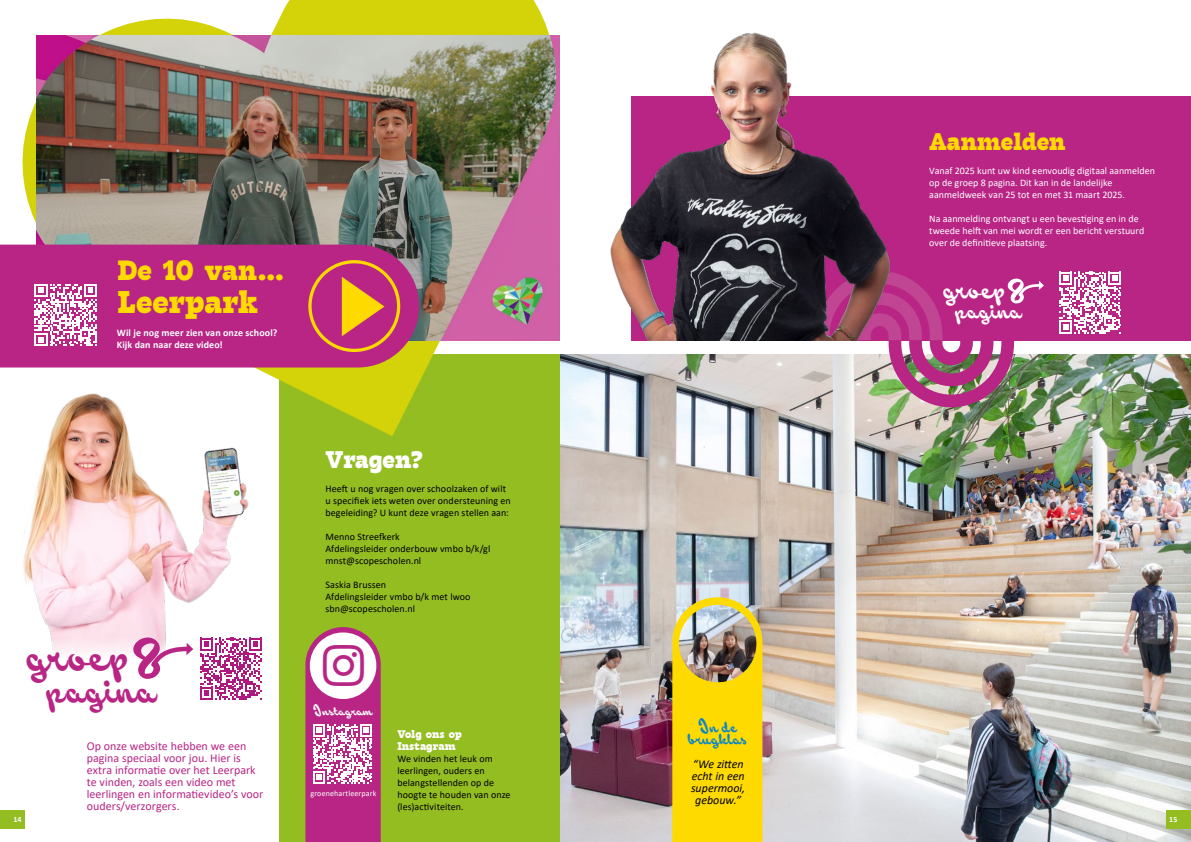
<style>
.page{position:relative;width:1191px;height:842px;background:#fff}
.page>*{position:absolute;margin:0;border:0;box-sizing:border-box;transform-origin:0 0}
.Kop_Tarif{font:47.9px "Backstroke";letter-spacing:.035em;color:#b82585}
.Kop_Tarif-2{font:46.8px "Font Awesome 5 Brands";color:#b82585}
.Kop_Tarif-3{font:40.1px "Backstroke";letter-spacing:.015em;color:#b82585}
.Tussenkop_Tarif{font:800 34px "Tarif";color:#ffda00}
.Tussenkop_Tarif-2{font:800 30.1px "Tarif";letter-spacing:-.005em;color:#ffda00}
.Kop_Tarif-4{font:28.9px "Backstroke";letter-spacing:.04em;color:#fff}
.Kop_Tarif-5{font:800 26px "Tarif";letter-spacing:-.005em;color:#ffda00}
.Kop_Tarif-6{font:800 26px "Tarif";color:#fff}
.Kop_Tarif-7{font:24.2px "Backstroke";letter-spacing:.02em;color:#fff}
.Kop_Backstroke{font:17px/12px "Backstroke";letter-spacing:.03em;color:#0c86c7;text-align:center}
.Kop_Backstroke-2{font:13.4px "Backstroke";letter-spacing:.03em;color:#fff}
.Plat_10-12{font:12px/12px "Calibri";color:#b82585}
.Plat_10-12-2{font:italic 12px/12px "Calibri";letter-spacing:-.005em;color:#000;text-align:center}
.Tussenkop_Tarif-3{font:800 12px/12px "Tarif";letter-spacing:.005em;color:#fff}
.Plat_10-12-3{font:10px/12px "Calibri";letter-spacing:.01em;color:#000}
.Plat_10-12-4{font:10px/12px "Calibri";color:#fff}
.Bold{font:700 10px/12px "Calibri";letter-spacing:.01em;color:#fff}
.Plat_10-12-5{font:8px "Calibri";letter-spacing:.015em;color:#fff}
.t1{font:700 8px "Calibri";color:#fff}
</style>
<div class="page">
<img style="left:559px;top:354px;width:632px;height:488px">
<div style="left:279px;top:354px;width:280px;height:488px;background:#93bd21"></div>
<svg style="left:2px;top:0;width:573px;height:436px"></svg>
<img style="left:36px;top:36px;width:523px;height:304px">
<img style="left:2px;top:385px;width:266px;height:253px">
<svg style="left:5px;top:625px;width:198px;height:30px"></svg>
<svg style="left:200px;top:638px;width:62px;height:62px"></svg>
<svg style="left:132px;top:636px;width:61px;height:43px"></svg>
<div style="left:0;top:245px;width:419px;height:122px;background:#b82585"></div>
<svg style="left:34px;top:284px;width:63px;height:62px"></svg>
<svg style="left:301px;top:253px;width:106px;height:102px;background:#c54b69"></svg>
<img style="left:672px;top:597px;width:90px;height:245px">
<div style="left:631px;top:96px;width:560px;height:244px;background:#b82585"></div>
<img style="left:610px;top:32px;width:281px;height:308px">
<svg style="left:1059px;top:272px;width:62px;height:62px"></svg>
<img style="left:817px;top:271px;width:227px;height:136px">
<div style="left:0;top:810px;width:25px;height:18px;background:#93bd21"></div>
<div style="left:1166px;top:810px;width:25px;height:18px;background:#93bd21"></div>
<svg style="left:305px;top:627px;width:76px;height:215px;background:#cd78a8"></svg>
<p class="Tussenkop_Tarif-2" style="left:118px;top:250px;width:168px">De 10 van...</p>
<p class="Tussenkop_Tarif" style="left:118px;top:280px;width:142px">Leerpark</p>
<p class="Bold" style="left:117px;top:327px;width:162px">Wil je nog meer zien van onze school?<br>Kijk dan naar deze video!</p>
<p class="Kop_Tarif" style="left:27px;top:619px;width:103px">groep</p>
<p class="Kop_Tarif-3" style="left:47px;top:660px;width:110px">pagina</p>
<p class="Plat_10-12" style="left:87px;top:740px;width:178px">Op onze website hebben we een pagina speciaal voor jou. Hier is extra informatie over het Leerpark te vinden, zoals een video met leerlingen en informatievideo’s voor ouders/verzorgers.</p>
<p class="Kop_Tarif-6" style="left:325px;top:443px;width:99px">Vragen?</p>
<p class="Plat_10-12-3" style="left:325px;top:482px;width:187px">Heeft u nog vragen over schoolzaken of wilt u specifiek iets weten over ondersteuning en begeleiding? U kunt deze vragen stellen aan:</p>
<p class="Plat_10-12-3" style="left:325px;top:530px;width:76px">Menno Streefkerk</p>
<p class="Plat_10-12-3" style="left:325px;top:542px;width:166px">Afdelingsleider onderbouw vmbo b/k/gl</p>
<p class="Plat_10-12-3" style="left:325px;top:554px;width:97px">mnst@scopescholen.nl</p>
<p class="Plat_10-12-3" style="left:325px;top:578px;width:62px">Saskia Brussen</p>
<p class="Plat_10-12-3" style="left:325px;top:590px;width:147px">Afdelingsleider vmbo b/k met lwoo</p>
<p class="Plat_10-12-3" style="left:325px;top:602px;width:91px">sbn@scopescholen.nl</p>
<p class="Kop_Tarif-2" style="left:323px;top:642px;width:42px">■▲▼</p>
<p class="Kop_Backstroke-2" style="left:314px;top:700px;width:60px">Instagram</p>
<p class="Plat_10-12-5" style="left:310px;top:788px;width:67px">groenehartleerpark</p>
<p class="Tussenkop_Tarif-3" style="left:397px;top:729px;width:66px">Volg ons op<br>Instagram</p>
<p class="Plat_10-12-3" style="left:397px;top:752px;width:115px">We vinden het leuk om leerlingen, ouders en belangstellenden op de hoogte te houden van onze (les)activiteiten.</p>
<p class="Kop_Backstroke" style="left:689px;top:720px;width:60px">In de brugklas</p>
<p class="Plat_10-12-2" style="left:691px;top:758px;width:56px">“We zitten echt in een supermooi, gebouw.”</p>
<p class="Kop_Tarif-5" style="left:929px;top:125px;width:138px">Aanmelden</p>
<p class="Plat_10-12-4" style="left:929px;top:164px;width:227px">Vanaf 2025 kunt uw kind eenvoudig digitaal aanmelden op de groep 8 pagina. Dit kan in de landelijke aanmeldweek van 25 tot en met 31 maart 2025.</p>
<p class="Plat_10-12-4" style="left:929px;top:212px;width:217px">Na aanmelding ontvangt u een bevestiging en in de tweede helft van mei wordt er een bericht verstuurd over de definitieve plaatsing.</p>
<p class="Kop_Tarif-4" style="left:943px;top:267px;width:63px">groep</p>
<p class="Kop_Tarif-7" style="left:956px;top:292px;width:67px">pagina</p>
<p class="t1" style="left:13px;top:814px;width:10px">14</p>
<p class="t1" style="left:1169px;top:814px;width:10px">15</p>
</div>
